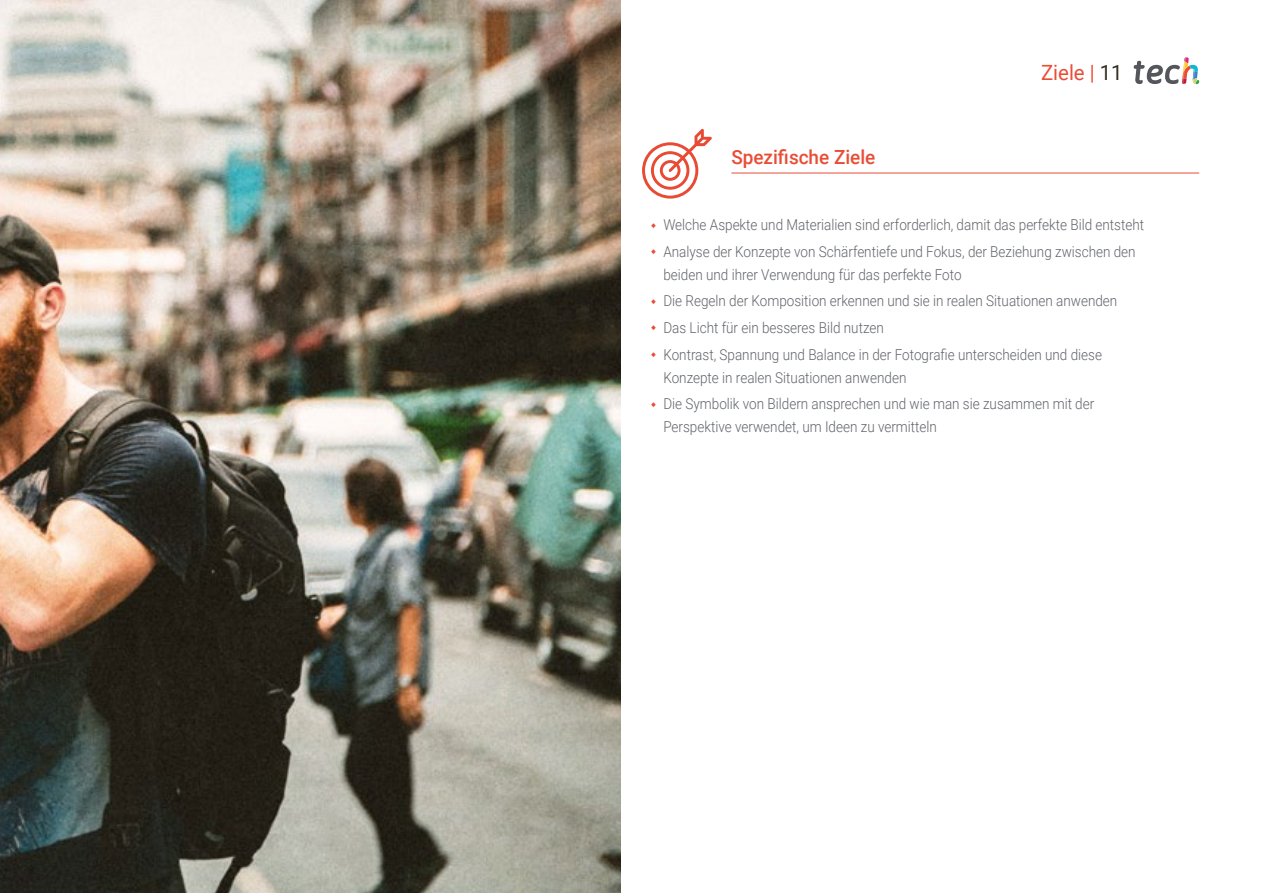
<style>
.page{position:relative;width:1263px;height:893px;background:#fff}
.page>*{position:absolute;margin:0;border:0;box-sizing:border-box;transform-origin:0 0}
.t1{font:21px "Roboto";color:#e94d35}
.t2{font:500 19.5px "Roboto";color:#e94d35}
.t3{font:300 15px/26.7px "Roboto";color:#61646a;scale:.9 1}
.s1{color:#e94d36}
.s2{color:#312e20}
</style>
<div class="page">
<svg style="left:1134px;top:57px;width:65px;height:27px"></svg>
<img style="left:0;top:0;width:621px;height:893px">
<hr style="left:731px;top:173px;width:468px;height:1px;background:#e94d35">
<svg style="left:642px;top:129px;width:70px;height:70px"></svg>
<h2 class="t2" style="left:731px;top:143px;width:145px">Spezifische Ziele</h2>
<h1 class="t1" style="left:1041px;top:57px;width:83px">Zie<span class="s1">le |</span> <span class="s2">11</span></h1>
<p class="t3" style="left:663px;top:211px;width:536px">Welche Aspekte und Materialien sind erforderlich, damit das perfekte Bild entsteht<br>Analyse der Konzepte von Schärfentiefe und Fokus, der Beziehung zwischen den</p>
<p class="t3" style="left:663px;top:260px;width:506px">beiden und ihrer Verwendung für das perfekte Foto<br>Die Regeln der Komposition erkennen und sie in realen Situationen anwenden Das Licht für ein besseres Bild nutzen<br>Kontrast, Spannung und Balance in der Fotografie unterscheiden und diese</p>
<p class="t3" style="left:663px;top:363px;width:480px">Konzepte in realen Situationen anwenden<br>Die Symbolik von Bildern ansprechen und wie man sie zusammen mit der</p>
<p class="t3" style="left:663px;top:412px;width:306px">Perspektive verwendet, um Ideen zu vermitteln</p>
</div>
